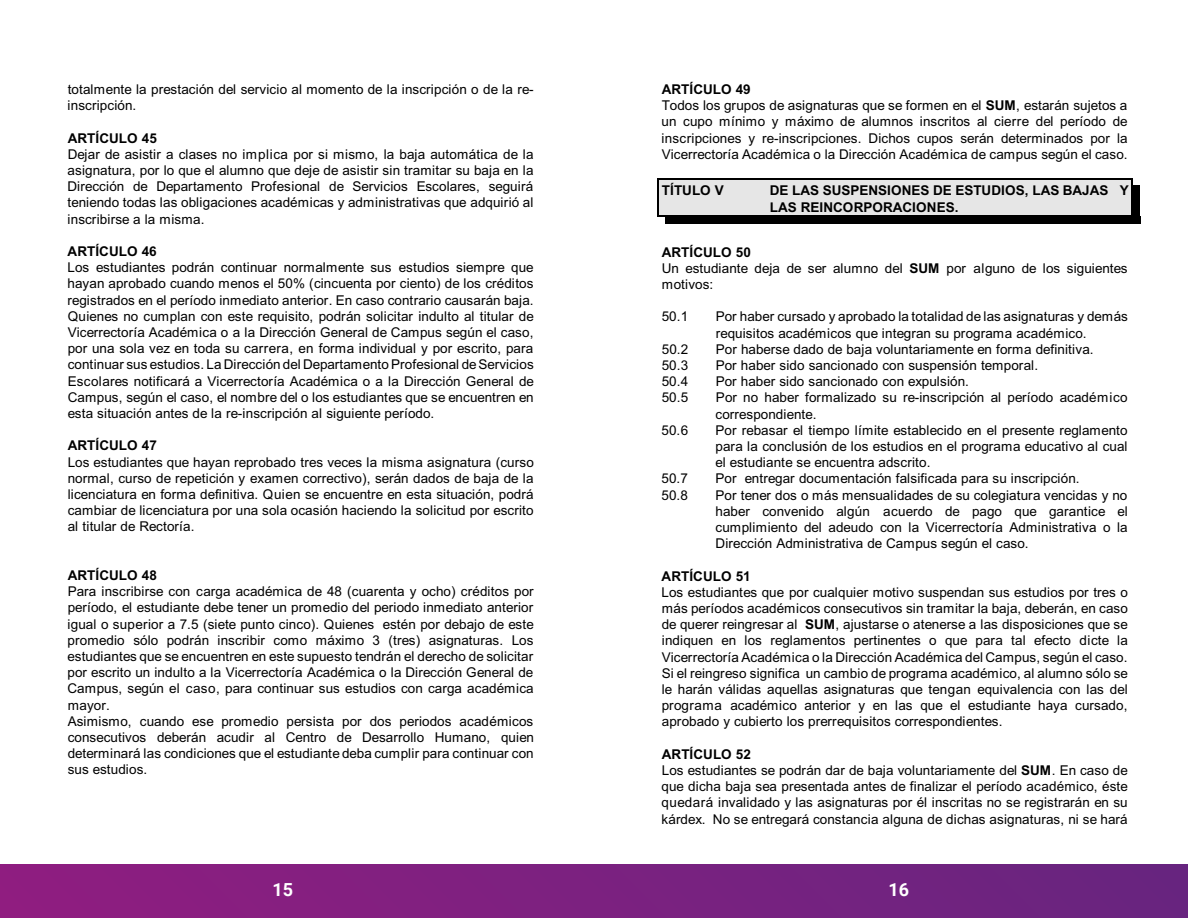
<style>
.page{position:relative;width:1188px;height:918px;background:#fff}
.page>*{position:absolute;margin:0;border:0;box-sizing:border-box;transform-origin:0 0}
.t1{font:700 18px "Roboto";color:#fff}
.t2{font:13.5px/16.2px "Arial";color:#000}
.t3{font:700 13.5px/16.2px "Arial";color:#000}
.s1{font-weight:700}
</style>
<div class="page">
<div style="left:657px;top:178px;width:476px;height:38px;background:#e6e6e6"></div>
<hr style="left:657px;top:178px;width:1px;height:38px;background:#000">
<hr style="left:1131px;top:178px;width:2px;height:38px;background:#000">
<hr style="left:657px;top:178px;width:476px;height:1px;background:#000">
<hr style="left:657px;top:215px;width:476px;height:1px;background:#000">
<div style="left:1133px;top:186px;width:7px;height:38px;background:#000"></div>
<div style="left:665px;top:216px;width:475px;height:8px;background:#000"></div>
<div style="left:0;top:864px;width:1188px;height:54px;background:linear-gradient(to right,#901d80,#67257f)"></div>
<p class="t2" style="left:68px;top:82px;width:468px">totalmente la prestación del servicio al momento de la inscripción o de la re&shy;inscripción.</p>
<p class="t3" style="left:68px;top:131px;width:91px">ARTÍCULO 45</p>
<p class="t2" style="left:68px;top:147px;width:468px;text-align:justify">Dejar de asistir a clases no implica por si mismo, la baja automática de la asignatura, por lo que el alumno que deje de asistir sin tramitar su baja en la Dirección de Departamento Profesional de Servicios Escolares, seguirá teniendo todas las obligaciones académicas y administrativas que adquirió al inscribirse a la misma.</p>
<p class="t3" style="left:68px;top:244px;width:91px">ARTÍCULO 46</p>
<p class="t2" style="left:68px;top:261px;width:468px;text-align:justify">Los estudiantes podrán continuar normalmente sus estudios siempre que hayan aprobado cuando menos el 50% (cincuenta por ciento) de los créditos registrados en el período inmediato anterior. En caso contrario causarán baja.<br>Quienes no cumplan con este requisito, podrán solicitar indulto al titular de Vicerrectoría Académica o a la Dirección General de Campus según el caso, por una sola vez en toda su carrera, en forma individual y por escrito, para continuar sus estudios. La Dirección del Departamento Profesional deServicios Escolares notificará a Vicerrectoría Académica o a la Dirección General de Campus, según el caso, el nombre del o los estudiantes que se encuentren en esta situación antes de la re-inscripción al siguiente período.</p>
<p class="t3" style="left:68px;top:439px;width:91px">ARTÍCULO 47</p>
<p class="t2" style="left:68px;top:455px;width:468px;text-align:justify">Los estudiantes que hayan reprobado tres veces la misma asignatura (curso normal, curso de repetición y examen correctivo), serán dados de baja de la licenciatura en forma definitiva. Quien se encuentre en esta situación, podrá cambiar de licenciatura por una sola ocasión haciendo la solicitud por escrito al titular de Rectoría.</p>
<p class="t3" style="left:68px;top:568px;width:91px">ARTÍCULO 48</p>
<p class="t2" style="left:68px;top:585px;width:468px">Para inscribirse con carga académica de 48 (cuarenta y ocho) créditos por período, el estudiante debe tener un promedio del periodo inmediato anterior igual o superior a 7.5 (siete punto cinco). Quienes estén por debajo de este promedio sólo podrán inscribir como máximo 3 (tres) asignaturas. Los estudiantes que se encuentren en este supuesto tendrán el derecho de solicitar por escrito un indulto a la Vicerrectoría Académica o la Dirección General de Campus, según el caso, para continuar sus estudios con carga académica mayor.<br>Asimismo, cuando ese promedio persista por dos periodos académicos consecutivos deberán acudir al Centro de Desarrollo Humano, quien determinará las condiciones que el estudiante deba cumplir para continuar con sus estudios.</p>
<p class="t2" style="left:662px;top:82px;width:468px"><span class="s1">ARTÍCULO 49<br></span>Todos los grupos de asignaturas que se formen en el <span class="s1">SUM</span>, estarán sujetos a un cupo mínimo y máximo de alumnos inscritos al cierre del período de inscripciones y re-inscripciones. Dichos cupos serán determinados por la Vicerrectoría Académica o la Dirección Académica de campus según el caso.</p>
<p class="t3" style="left:662px;top:184px;width:63px">TÍTULO V</p>
<p class="t3" style="left:770px;top:184px;width:361px">DE LAS SUSPENSIONES DE ESTUDIOS, LAS BAJAS Y<br>LAS REINCORPORACIONES.</p>
<p class="t2" style="left:662px;top:245px;width:467px"><span class="s1">ARTÍCULO 50<br></span>Un estudiante deja de ser alumno del <span class="s1">SUM</span> por alguno de los siguientes motivos:</p>
<p class="t2" style="left:662px;top:310px;width:28px">50.1</p>
<p class="t2" style="left:716px;top:310px;width:414px">Por haber cursado y aprobado la totalidad de las asignaturas y demás requisitos académicos que integran su programa académico.</p>
<p class="t2" style="left:662px;top:342px;width:28px">50.2</p>
<p class="t2" style="left:716px;top:342px;width:379px">Por haberse dado de baja voluntariamente en forma definitiva.</p>
<p class="t2" style="left:662px;top:359px;width:28px">50.3</p>
<p class="t2" style="left:716px;top:359px;width:324px">Por haber sido sancionado con suspensión temporal.</p>
<p class="t2" style="left:662px;top:375px;width:28px">50.4</p>
<p class="t2" style="left:716px;top:375px;width:255px">Por haber sido sancionado con expulsión.</p>
<p class="t2" style="left:662px;top:391px;width:28px">50.5</p>
<p class="t2" style="left:716px;top:391px;width:414px">Por no haber formalizado su re-inscripción al período académico correspondiente.</p>
<p class="t2" style="left:662px;top:423px;width:28px">50.6</p>
<p class="t2" style="left:716px;top:423px;width:414px;text-align:justify">Por rebasar el tiempo límite establecido en el presente reglamento para la conclusión de los estudios en el programa educativo al cual el estudiante se encuentra adscrito.</p>
<p class="t2" style="left:662px;top:472px;width:28px">50.7</p>
<p class="t2" style="left:716px;top:472px;width:366px">Por entregar documentación falsificada para su inscripción.</p>
<p class="t2" style="left:662px;top:488px;width:28px">50.8</p>
<p class="t2" style="left:716px;top:488px;width:414px;text-align:justify">Por tener dos o más mensualidades de su colegiatura vencidas y no haber convenido algún acuerdo de pago que garantice el cumplimiento del adeudo con la Vicerrectoría Administrativa o la Dirección Administrativa de Campus según el caso.</p>
<p class="t3" style="left:662px;top:569px;width:91px">ARTÍCULO 51</p>
<p class="t2" style="left:662px;top:585px;width:468px;text-align:justify">Los estudiantes que por cualquier motivo suspendan sus estudios por tres o más períodos académicos consecutivos sin tramitar la baja, deberán, en caso de querer reingresar al <span class="s1">SUM</span>, ajustarse o atenerse a las disposiciones que se indiquen en los reglamentos pertinentes o que para tal efecto dicte la Vicerrectoría Académica o la Dirección Académica del Campus, según el caso.<br>Si el reingreso significa un cambio de programa académico, al alumno sólo se le harán válidas aquellas asignaturas que tengan equivalencia con las del programa académico anterior y en las que el estudiante haya cursado, aprobado y cubierto los prerrequisitos correspondientes.</p>
<p class="t2" style="left:662px;top:747px;width:468px"><span class="s1">ARTÍCULO 52<br></span>Los estudiantes se podrán dar de baja voluntariamente del <span class="s1">SUM</span>. En caso de que dicha baja sea presentada antes de finalizar el período académico, éste quedará invalidado y las asignaturas por él inscritas no se registrarán en su kárdex. No se entregará constancia alguna de dichas asignaturas, ni se hará</p>
<h1 class="t1" style="left:273px;top:877px;width:22px">15</h1>
<h1 class="t1" style="left:888px;top:877px;width:22px">16</h1>
</div>
